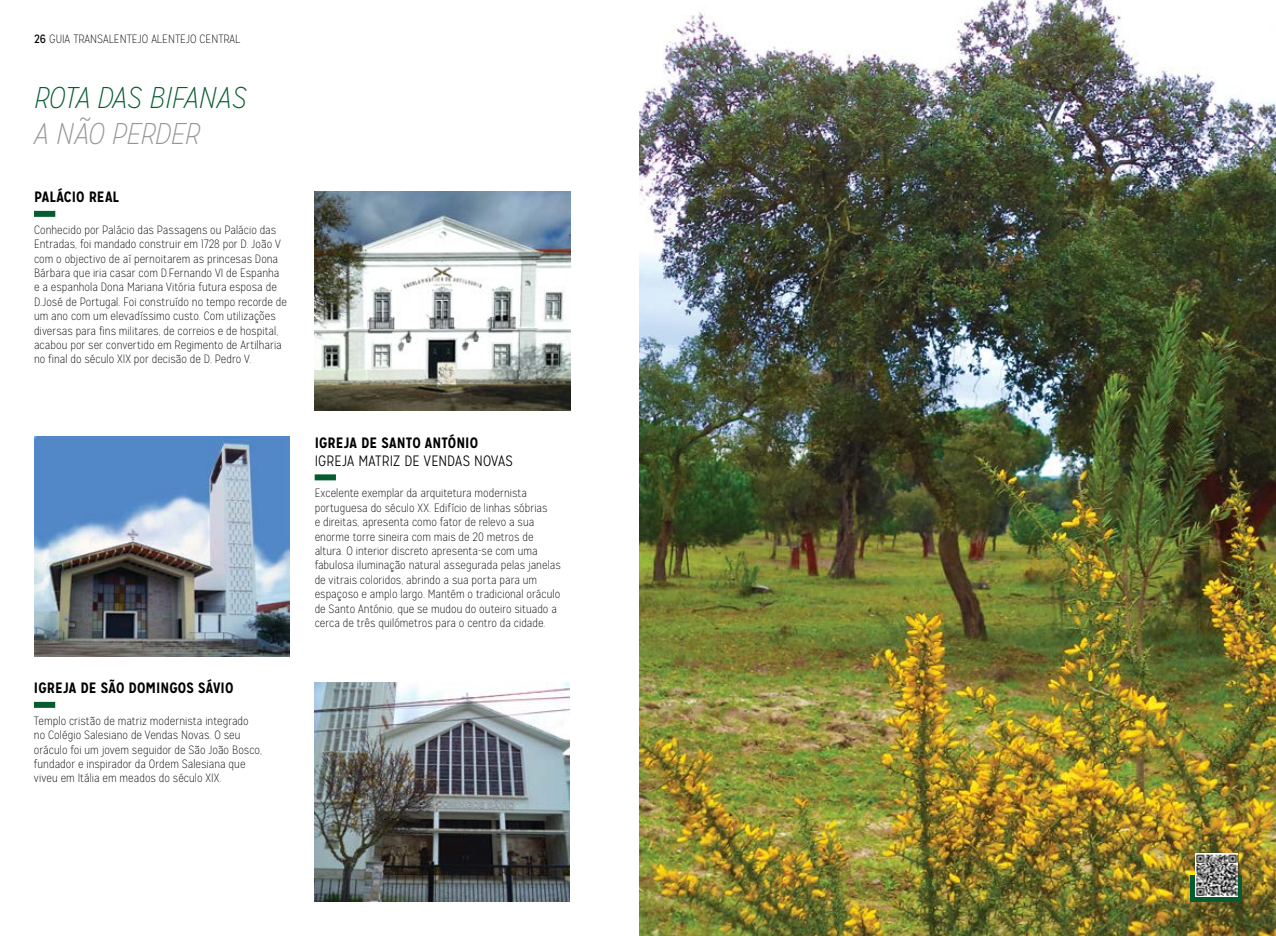
<style>
.page{position:relative;width:1276px;height:936px;background:#fff}
.page>*{position:absolute;margin:0;border:0;box-sizing:border-box;transform-origin:0 0}
.t1{font:italic 100 30px "Mission Gothic";color:#045c30}
.t2{font:italic 100 30px "Mission Gothic";color:#939598}
.t3{font:700 15px "Mission Gothic";letter-spacing:.005em;color:#000}
.t4{font:300 15px "Mission Gothic";letter-spacing:.005em;color:#000}
.t5{font:100 12px/14.4px "Mission Gothic";letter-spacing:.005em;color:#000}
.s1{font-weight:400}
</style>
<div class="page">
<img style="left:34px;top:436px;width:255px;height:220px">
<img style="left:315px;top:682px;width:255px;height:219px">
<img style="left:315px;top:191px;width:255px;height:220px">
<div style="left:34px;top:211px;width:21px;height:6px;background:#045c30"></div>
<div style="left:34px;top:701px;width:21px;height:6px;background:#045c30"></div>
<div style="left:315px;top:474px;width:21px;height:6px;background:#045c30"></div>
<img style="left:639px;top:0;width:637px;height:935px">
<svg style="left:1191px;top:875px;width:51px;height:26px"></svg>
<img style="left:1195px;top:853px;width:42px;height:43px">
<p class="t5" style="left:34px;top:32px;width:208px"><span class="s1">26</span> GUIA TRANSALENTEJO ALENTEJO CENTRAL</p>
<h1 class="t1" style="left:34px;top:80px;width:213px">ROTA DAS BIFANAS</h1>
<h1 class="t2" style="left:34px;top:116px;width:167px">A NÃO PERDER</h1>
<p class="t3" style="left:34px;top:188px;width:87px">PALÁCIO REAL</p>
<p class="t5" style="left:34px;top:222px;width:254px">Conhecido por Palácio das Passagens ou Palácio das Entradas, foi mandado construir em 1728 por D. João V com o objectivo de aí pernoitarem as princesas Dona Bárbara que iria casar com D.Fernando VI de Espanha e a espanhola Dona Mariana Vitória futura esposa de D.José de Portugal. Foi construído no tempo recorde de um ano com um elevadíssimo custo. Com utilizações diversas para fins militares, de correios e de hospital, acabou por ser convertido em Regimento de Artilharia no final do século XIX por decisão de D. Pedro V.</p>
<p class="t3" style="left:34px;top:678px;width:201px">IGREJA DE SÃO DOMINGOS SÁVIO</p>
<p class="t5" style="left:34px;top:713px;width:229px">Templo cristão de matriz modernista integrado no Colégio Salesiano de Vendas Novas. O seu oráculo foi um jovem seguidor de São João Bosco, fundador e inspirador da Ordem Salesiana que viveu em Itália em meados do século XIX.</p>
<p class="t3" style="left:315px;top:433px;width:165px">IGREJA DE SANTO ANTÓNIO</p>
<p class="t4" style="left:315px;top:452px;width:200px">IGREJA MATRIZ DE VENDAS NOVAS</p>
<p class="t5" style="left:315px;top:486px;width:248px">Excelente exemplar da arquitetura modernista portuguesa do século XX. Edifício de linhas sóbrias<br>e direitas, apresenta como fator de relevo a sua enorme torre sineira com mais de 20 metros de altura. O interior discreto apresenta-se com uma fabulosa iluminação natural assegurada pelas janelas de vitrais coloridos, abrindo a sua porta para um espaçoso e amplo largo. Mantém o tradicional oráculo de Santo António, que se mudou do outeiro situado a cerca de três quilómetros para o centro da cidade.</p>
</div>
